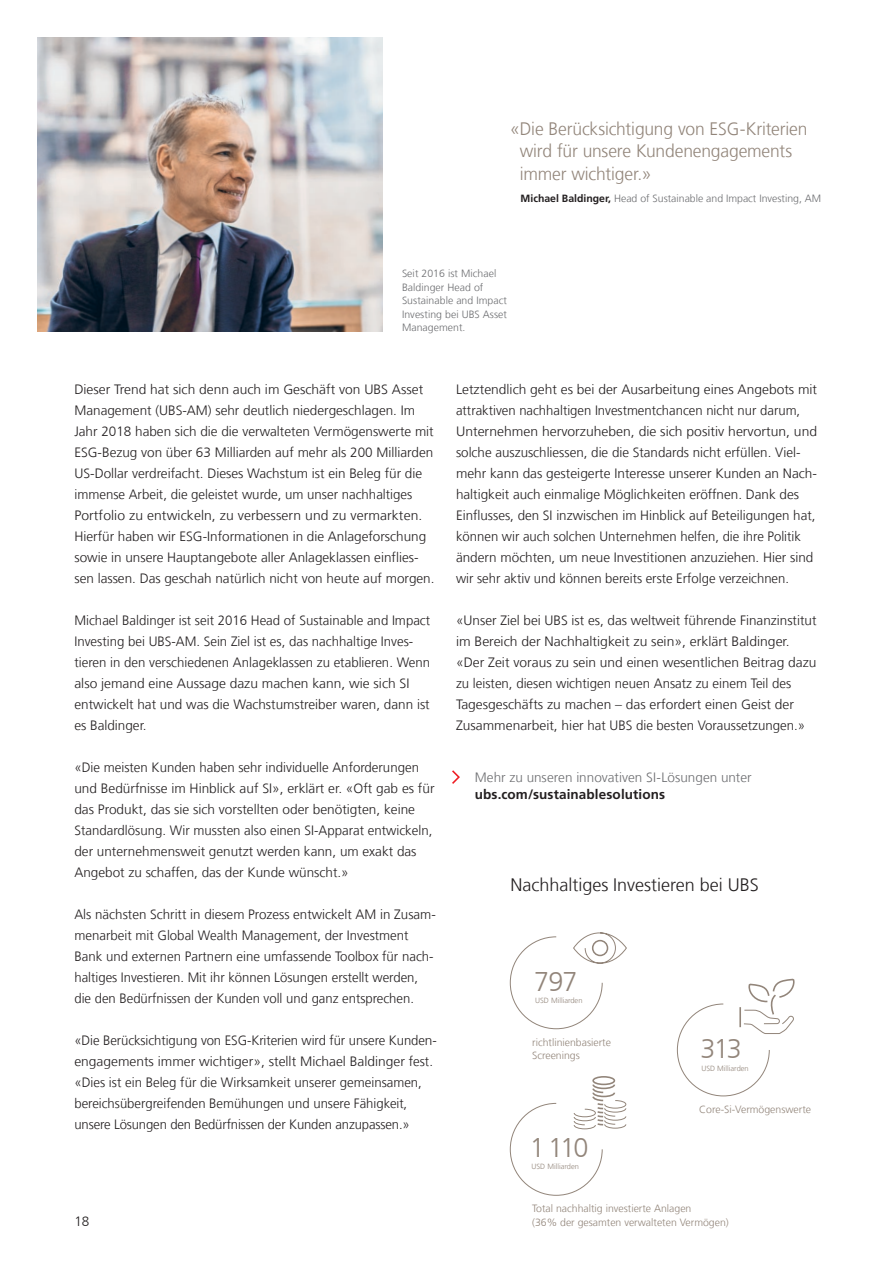
<style>
.page{position:relative;width:893px;height:1263px;background:#fff}
.page>*{position:absolute;margin:0;border:0;box-sizing:border-box;transform-origin:0 0}
.t1{font:300 27px "Frutiger LT Com";letter-spacing:-.055em;color:#92857a}
.t2{font:300 18px/22.5px "Frutiger LT Com";letter-spacing:-.01em;color:#92857a}
.t3{font:300 18px "Frutiger LT Com";color:#231f20}
.t4{font:300 13.5px/21px "Frutiger LT Com";color:#231f20}
.t5{font:300 13.5px "Frutiger LT Com";color:#6c6d70}
.t6{font:700 13.5px "Frutiger LT Com";letter-spacing:.01em;color:#231f20}
.t7{font:300 10.5px/13.5px "Frutiger LT Com";letter-spacing:.005em;color:#6c6d70}
.t8{font:300 10.5px/13.5px "Frutiger LT Com";color:#92857a}
.t9{font:300 7.5px "Frutiger LT Com";color:#92857a}
.s1{font-weight:700;color:#231f20}
</style>
<div class="page">
<svg style="left:452px;top:770px;width:8px;height:14px"></svg>
<svg style="left:510px;top:932px;width:117px;height:97px"></svg>
<svg style="left:510px;top:1076px;width:117px;height:120px"></svg>
<svg style="left:677px;top:978px;width:118px;height:118px"></svg>
<img style="left:37px;top:37px;width:346px;height:294px">
<h2 class="t2" style="left:520px;top:117px;width:289px;text-indent:-10px">«Die Berücksichtigung von ESG-Kriterien wird für unsere Kundenengagements immer wichtiger.»</h2>
<p class="t7" style="left:521px;top:192px;width:302px"><span class="s1">Michael Baldinger,</span> Head of Sustainable and Impact Investing, AM</p>
<p class="t7" style="left:402px;top:267px;width:107px">Seit 2016 ist Michael<br>Baldinger Head of<br>Sustainable and Impact<br>Investing bei UBS Asset<br>Management.</p>
<p class="t4" style="left:74px;top:379px;width:362px">Dieser Trend hat sich denn auch im Geschäft von UBS Asset Management (UBS-AM) sehr deutlich niedergeschlagen. Im Jahr 2018 haben sich die die verwalteten Vermögenswerte mit ESG-Bezug von über 63 Milliarden auf mehr als 200 Milliarden US-Dollar verdreifacht. Dieses Wachstum ist ein Beleg für die immense Arbeit, die geleistet wurde, um unser nachhaltiges Portfolio zu entwickeln, zu verbessern und zu vermarkten.<br>Hierfür haben wir ESG-Informationen in die Anlageforschung sowie in unsere Hauptangebote aller Anlageklassen einflies&shy;sen lassen. Das geschah natürlich nicht von heute auf morgen.</p>
<p class="t4" style="left:74px;top:610px;width:357px">Michael Baldinger ist seit 2016 Head of Sustainable and Impact Investing bei UBS-AM. Sein Ziel ist es, das nachhaltige Inves&shy;tieren in den verschiedenen Anlageklassen zu etablieren. Wenn also jemand eine Aussage dazu machen kann, wie sich SI entwickelt hat und was die Wachstumstreiber waren, dann ist es Baldinger.</p>
<p class="t4" style="left:74px;top:757px;width:362px">«Die meisten Kunden haben sehr individuelle Anforderungen und Bedürfnisse im Hinblick auf SI», erklärt er. «Oft gab es für das Produkt, das sie sich vorstellten oder benötigten, keine Standardlösung. Wir mussten also einen SI-Apparat entwickeln, der unternehmensweit genutzt werden kann, um exakt das Angebot zu schaffen, das der Kunde wünscht.»</p>
<p class="t4" style="left:74px;top:904px;width:363px">Als nächsten Schritt in diesem Prozess entwickelt AM in Zusam&shy;menarbeit mit Global Wealth Management, der Investment Bank und externen Partnern eine umfassende Toolbox für nach&shy;haltiges Investieren. Mit ihr können Lösungen erstellt werden, die den Bedürfnissen der Kunden voll und ganz entsprechen.</p>
<p class="t4" style="left:74px;top:1030px;width:363px">«Die Berücksichtigung von ESG-Kriterien wird für unsere Kunden&shy;engagements immer wichtiger», stellt Michael Baldinger fest. «Dies ist ein Beleg für die Wirksamkeit unserer gemeinsamen, bereichsübergreifenden Bemühungen und unsere Fähigkeit, unsere Lösungen den Bedürfnissen der Kunden anzupassen.»</p>
<p class="t4" style="left:74px;top:1211px;width:17px">18</p>
<p class="t4" style="left:456px;top:379px;width:363px">Letztendlich geht es bei der Ausarbeitung eines Angebots mit attraktiven nachhaltigen Investmentchancen nicht nur darum, Unternehmen hervorzuheben, die sich positiv hervortun, und solche auszuschliessen, die die Standards nicht erfüllen. Viel&shy;mehr kann das gesteigerte Interesse unserer Kunden an Nach&shy;haltigkeit auch einmalige Möglichkeiten eröffnen. Dank des Einflusses, den SI inzwischen im Hinblick auf Beteiligungen hat, können wir auch solchen Unternehmen helfen, die ihre Politik ändern möchten, um neue Investitionen anzuziehen. Hier sind wir sehr aktiv und können bereits erste Erfolge verzeichnen.</p>
<p class="t4" style="left:456px;top:610px;width:362px">«Unser Ziel bei UBS ist es, das weltweit führende Finanzinstitut im Bereich der Nachhaltigkeit zu sein», erklärt Baldinger. «Der Zeit voraus zu sein und einen wesentlichen Beitrag dazu zu leisten, diesen wichtigen neuen Ansatz zu einem Teil des Tagesgeschäfts zu machen – das erfordert einen Geist der Zusammenarbeit, hier hat UBS die besten Voraussetzungen.»</p>
<p class="t5" style="left:475px;top:770px;width:278px">Mehr zu unseren innovativen SI-Lösungen unter</p>
<p class="t6" style="left:475px;top:786px;width:192px">ubs.com/sustainablesolutions</p>
<h2 class="t3" style="left:510px;top:874px;width:250px">Nachhaltiges Investieren bei UBS</h2>
<h1 class="t1" style="left:534px;top:965px;width:45px">797</h1>
<p class="t9" style="left:535px;top:996px;width:49px">USD Milliarden</p>
<p class="t8" style="left:532px;top:1035px;width:80px">richtlinienbasierte<br>Screenings</p>
<h1 class="t1" style="left:530px;top:1132px;width:60px">1 110</h1>
<p class="t9" style="left:532px;top:1162px;width:49px">USD Milliarden</p>
<h1 class="t1" style="left:700px;top:1033px;width:43px">313</h1>
<p class="t9" style="left:701px;top:1064px;width:49px">USD Milliarden</p>
<p class="t8" style="left:699px;top:1102px;width:113px">Core-Si-Vermögenswerte</p>
<p class="t8" style="left:532px;top:1202px;width:198px">Total nachhaltig investierte Anlagen<br>(36% der gesamten verwalteten Vermögen)</p>
</div>
